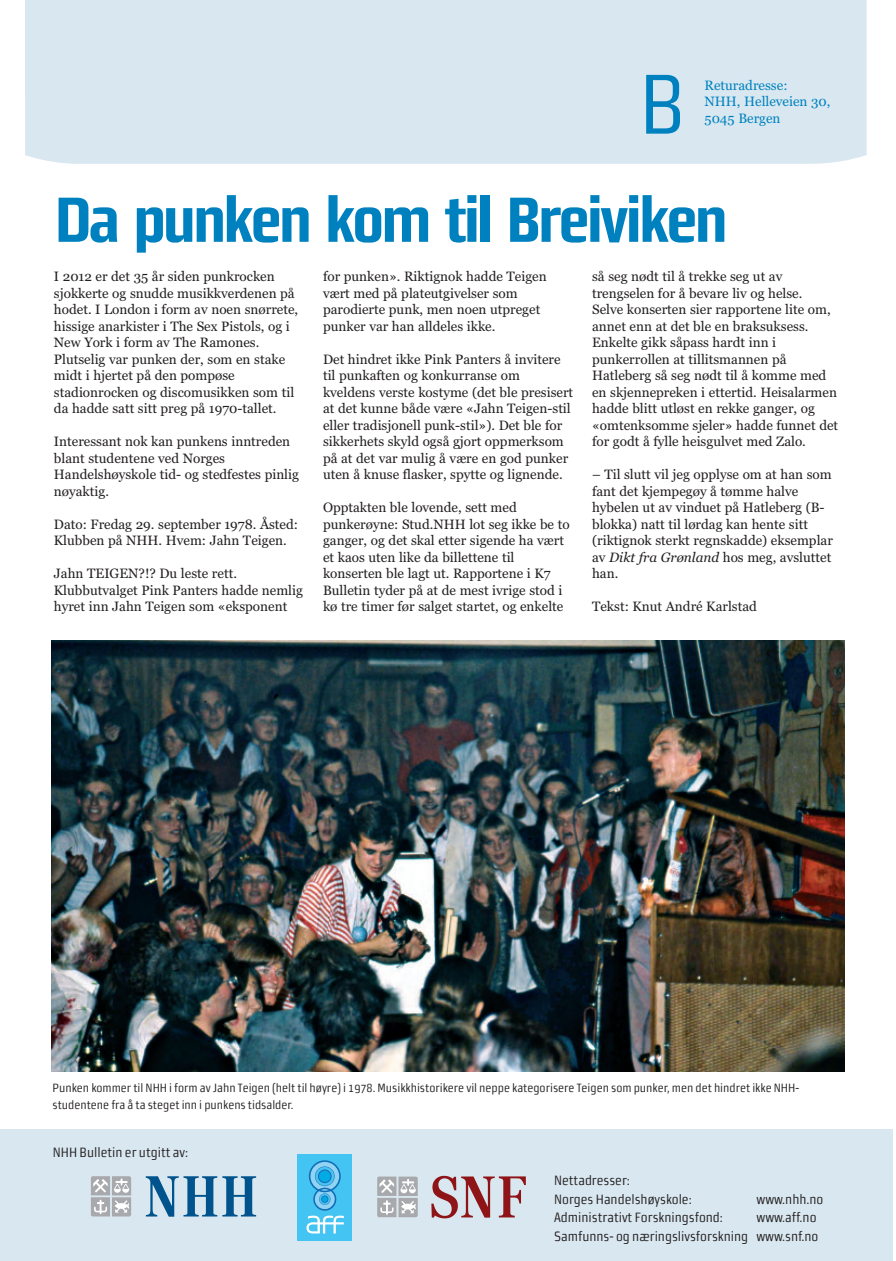
<style>
.page{position:relative;width:896px;height:1261px;background:#fff}
.page>*{position:absolute;margin:0;border:0;box-sizing:border-box;transform-origin:0 0}
.t1{font:84.9px "Morgan Sans Cond Regular Office";color:#0081bf}
.t2{font:63.75px "Morgan Sans Cond Bold Office";letter-spacing:-.05em;color:#0081bf}
.t3{font:13.5px/16.5px "Georgia";color:#231f20}
.t4{font:13.5px/18.5px "Morgan Sans Cond Regular Office";color:#231f20}
.t5{font:13.5px/16.5px "Georgia";color:#0081bf}
.t6{font:12px/16.5px "Morgan Sans Cond Regular Office";color:#231f20}
.s1{font-style:italic}
</style>
<div class="page">
<div style="left:25px;top:0;width:842px;height:164px;background:#d9e8f0"></div>
<div style="left:0;top:1128px;width:893px;height:132px;background:#d9e8f0"></div>
<div style="left:298px;top:1153px;width:54px;height:87px;background:#44c4f2"></div>
<svg style="left:306px;top:1160px;width:38px;height:73px"></svg>
<svg style="left:431px;top:1175px;width:95px;height:43px"></svg>
<svg style="left:377px;top:1176px;width:41px;height:40px;background:#bfc1c5"></svg>
<img style="left:51px;top:640px;width:794px;height:431px">
<svg style="left:146px;top:1176px;width:110px;height:40px"></svg>
<svg style="left:91px;top:1176px;width:40px;height:40px;background:#bec0c4"></svg>
<h1 class="t1" style="left:639px;top:55px;width:48px">B</h1>
<p class="t5" style="left:705px;top:77px;width:128px">Returadresse:<br>NHH, Helleveien 30,<br>5045 Bergen</p>
<h2 class="t2" style="left:55px;top:182px;width:674px">Da punken kom til Breiviken</h2>
<p class="t3" style="left:54px;top:268px;width:246px">I 2012 er det 35 år siden punkrocken sjokkerte og snudde musikkverdenen på hodet. I London i form av noen snørrete, hissige anarkister i The Sex Pistols, og i New York i form av The Ramones.<br>Plutselig var punken der, som en stake midt i hjertet på den pompøse stadionrocken og discomusikken som til da hadde satt sitt preg på 1970-tallet.</p>
<p class="t3" style="left:54px;top:433px;width:247px">Interessant nok kan punkens inntreden blant studentene ved Norges<br>Handelshøyskole tid- og stedfestes pinlig nøyaktig.</p>
<p class="t3" style="left:54px;top:515px;width:246px">Dato: Fredag 29. september 1978. Åsted:<br>Klubben på NHH. Hvem: Jahn Teigen.</p>
<p class="t3" style="left:54px;top:565px;width:251px">Jahn TEIGEN?!? Du leste rett.<br>Klubbutvalget Pink Panters hadde nemlig hyret inn Jahn Teigen som «eksponent</p>
<p class="t3" style="left:323px;top:268px;width:225px">for punken». Riktignok hadde Teigen vært med på plateutgivelser som parodierte punk, men noen utpreget punker var han alldeles ikke.</p>
<p class="t3" style="left:323px;top:350px;width:252px">Det hindret ikke Pink Panters å invitere til punkaften og konkurranse om kveldens verste kostyme (det ble presisert at det kunne både være «Jahn Teigen-stil eller tradisjonell punk-stil»). Det ble for sikkerhets skyld også gjort oppmerksom på at det var mulig å være en god punker uten å knuse flasker, spytte og lignende.</p>
<p class="t3" style="left:323px;top:499px;width:248px">Opptakten ble lovende, sett med punkerøyne: Stud.NHH lot seg ikke be to ganger, og det skal etter sigende ha vært et kaos uten like da billettene til konserten ble lagt ut. Rapportene i K7<br>Bulletin tyder på at de mest ivrige stod i kø tre timer før salget startet, og enkelte</p>
<p class="t3" style="left:592px;top:268px;width:248px">så seg nødt til å trekke seg ut av trengselen for å bevare liv og helse.<br>Selve konserten sier rapportene lite om, annet enn at det ble en braksuksess.<br>Enkelte gikk såpass hardt inn i punkerrollen at tillitsmannen på Hatleberg så seg nødt til å komme med en skjennepreken i ettertid. Heisalarmen hadde blitt utløst en rekke ganger, og «omtenksomme sjeler» hadde funnet det for godt å fylle heisgulvet med Zalo.</p>
<p class="t3" style="left:592px;top:466px;width:242px">– Til slutt vil jeg opplyse om at han som fant det kjempegøy å tømme halve hybelen ut av vinduet på Hatleberg (B&shy;blokka) natt til lørdag kan hente sitt (riktignok sterkt regnskadde) eksemplar av <span class="s1">Dikt fra Grønland</span> hos meg, avsluttet han.</p>
<p class="t3" style="left:592px;top:598px;width:166px">Tekst: Knut André Karlstad</p>
<p class="t6" style="left:53px;top:1079px;width:748px">Punken kommer til NHH i form av Jahn Teigen (helt til høyre) i 1978. Musikkhistorikere vil neppe kategorisere Teigen som punker, men det hindret ikke NHH&shy;studentene fra å ta steget inn i punkens tidsalder.</p>
<p class="t4" style="left:53px;top:1142px;width:137px">NHH Bulletin er utgitt av:</p>
<p class="t4" style="left:554px;top:1171px;width:139px">Nettadresser:<br>Norges Handelshøyskole:</p>
<p class="t4" style="left:756px;top:1189px;width:69px">www.nhh.no</p>
<p class="t4" style="left:554px;top:1208px;width:170px">Administrativt Forskningsfond:</p>
<p class="t4" style="left:554px;top:1208px;width:266px;text-align:right">www.aff.no<br>Samfunns- og næringslivsforskning www.snf.no</p>
</div>
